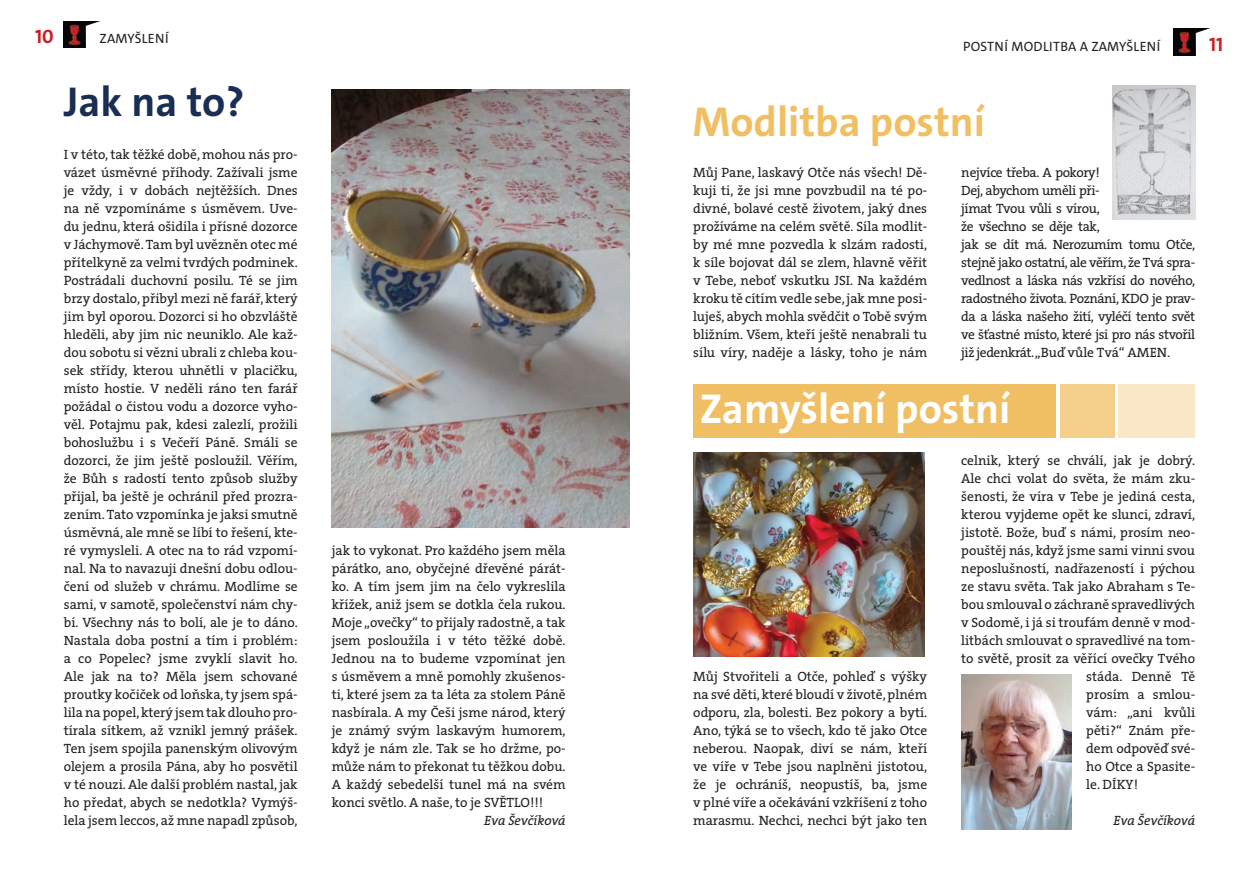
<style>
.page{position:relative;width:1259px;height:893px;background:#fff}
.page>*{position:absolute;margin:0;border:0;box-sizing:border-box;transform-origin:0 0}
.No_Spacing{font:700 42px "The Sans C4 s";color:#fff}
.No_Spacing-2{font:700 42px "The Sans C4 s";color:#f1bf63}
.No_Spacing-3{font:700 42px "The Sans C4 s";color:#1a2e54}
.t1{font:700 19.5px "The Sans C4 s";color:#c81f26}
.t2{font:13.5px/18px "The Serif HP5 Plain";color:#231f20;text-align:justify}
.t3{font:13.5px/18px "The Serif HP5 Plain";letter-spacing:-.03em;color:#231f20}
.t4{font:13.5px "The Sans C4 s";letter-spacing:.025em;color:#231f20}
.t5{font:13.5px "The Serif HP5 Plain IT";color:#231f20}
</style>
<div class="page">
<img style="left:1173px;top:29px;width:35px;height:26px">
<img style="left:63px;top:21px;width:36px;height:27px">
<img style="left:332px;top:89px;width:297px;height:438px">
<img style="left:961px;top:674px;width:110px;height:155px">
<img style="left:693px;top:452px;width:231px;height:205px">
<img style="left:1112px;top:85px;width:83px;height:135px">
<div style="left:693px;top:384px;width:363px;height:54px;background:#f1bf63"></div>
<div style="left:1118px;top:384px;width:77px;height:54px;background:#f9e7c5"></div>
<div style="left:1060px;top:384px;width:54px;height:54px;background:#f4cf8a"></div>
<p class="t1" style="left:35px;top:24px;width:20px">10</p>
<p class="t4" style="left:100px;top:30px;width:71px">ZAMYŠLENÍ</p>
<p class="No_Spacing-3" style="left:64px;top:75px;width:182px">Jak na to?</p>
<p class="t2" style="left:64px;top:145px;width:235px">I v této, tak těžké době, mohou nás pro&shy;vázet úsměvné příhody. Zažívali jsme je vždy, i v dobách nejtěžších. Dnes na ně vzpomínáme s úsměvem. Uve&shy;du jednu, která ošidila i přísné dozorce v Jáchymově. Tam byl uvězněn otec mé přítelkyně za velmi tvrdých podminek.<br>Postrádali duchovní posilu. Té se jim brzy dostalo, přibyl mezi ně farář, který jim byl oporou. Dozorci si ho obzvláště hleděli, aby jim nic neuniklo. Ale kaž&shy;dou sobotu si vězni ubrali z chleba kou&shy;sek střídy, kterou uhnětli v placičku, místo hostie. V neděli ráno ten farář požádal o čistou vodu a dozorce vyho&shy;věl. Potajmu pak, kdesi zalezlí, prožili bohoslužbu i s Večeří Páně. Smáli se dozorci, že jim ještě posloužil. Věřím, že Bůh s radostí tento způsob služby přijal, ba ještě je ochránil před prozra&shy;zením. Tato vzpomínka je jaksi smutně úsměvná, ale mně se líbí to řešení, kte&shy;ré vymysleli. A otec na to rád vzpomí&shy;nal. Na to navazuji dnešní dobu odlou&shy;čení od služeb v chrámu. Modlíme se sami, v samotě, společenství nám chy&shy;bí. Všechny nás to bolí, ale je to dáno.<br>Nastala doba postní a tím i problém: a co Popelec? jsme zvyklí slavit ho.<br>Ale jak na to? Měla jsem schované proutky kočiček od loňska, ty jsem spá&shy;lila na popel, který jsem tak dlouho pro&shy;tírala sítkem, až vznikl jemný prášek.<br>Ten jsem spojila panenským olivovým olejem a prosila Pána, aby ho posvětil v té nouzi. Ale další problém nastal, jak ho předat, abych se nedotkla? Vymýš&shy;lela jsem leccos, až mne napadl způsob,</p>
<p class="t2" style="left:332px;top:541px;width:235px">jak to vykonat. Pro každého jsem měla párátko, ano, obyčejné dřevěné párát&shy;ko. A tím jsem jim na čelo vykreslila křížek, aniž jsem se dotkla čela rukou.<br>Moje „ovečky“ to přijaly radostně, a tak jsem posloužila i v této těžké době.<br>Jednou na to budeme vzpomínat jen s úsměvem a mně pomohly zkušenos&shy;ti, které jsem za ta léta za stolem Páně nasbírala. A my Češi jsme národ, který je známý svým laskavým humorem, když je nám zle. Tak se ho držme, po&shy;může nám to překonat tu těžkou dobu.<br>A každý sebedelší tunel má na svém konci světlo. A naše, to je SVĚTLO!!!</p>
<p class="t5" style="left:484px;top:812px;width:83px">Eva Ševčíková</p>
<p class="t4" style="left:963px;top:37px;width:199px">POSTNÍ MODLITBA A ZAMYŠLENÍ</p>
<p class="t1" style="left:1209px;top:32px;width:16px">11</p>
<p class="No_Spacing-2" style="left:693px;top:94px;width:294px">Modlitba postní</p>
<p class="t2" style="left:693px;top:163px;width:235px">Můj Pane, laskavý Otče nás všech! Dě&shy;kuji ti, že jsi mne povzbudil na té po&shy;divné, bolavé cestě životem, jaký dnes prožíváme na celém světě. Síla modlit&shy;by mé mne pozvedla k slzám radosti, k síle bojovat dál se zlem, hlavně věřit v Tebe, neboť vskutku JSI. Na každém kroku tě cítím vedle sebe, jak mne posi&shy;luješ, abych mohla svědčit o Tobě svým bližním. Všem, kteří ještě nenabrali tu sílu víry, naděje a lásky, toho je nám</p>
<p class="t3" style="left:961px;top:163px;width:235px">nejvíce třeba. A pokory!<br>Dej, abychom uměli při-<br>jímat Tvou vůli s vírou,<br>že všechno se děje tak,<br>jak se dít má. Nerozumím tomu Otče, stejně jako ostatní, ale věřím, že Tvá spra&shy;vedlnost a láska nás vzkřísí do nového, radostného života. Poznání, KDO je prav&shy;da a láska našeho žití, vyléčí tento svět ve šťastné místo, které jsi pro nás stvořil již jedenkrát. „Buď vůle Tvá“ AMEN.</p>
<p class="No_Spacing" style="left:699px;top:382px;width:312px">Zamyšlení postní</p>
<p class="t2" style="left:693px;top:667px;width:235px">Můj Stvořiteli a Otče, pohleď s výšky na své děti, které bloudí v životě, plném odporu, zla, bolesti. Bez pokory a bytí.<br>Ano, týká se to všech, kdo tě jako Otce neberou. Naopak, diví se nám, kteří ve víře v Tebe jsou naplněni jistotou, že je ochráníš, neopustíš, ba, jsme v plné víře a očekávání vzkříšení z toho marasmu. Nechci, nechci být jako ten</p>
<p class="t2" style="left:961px;top:451px;width:235px">celnik, který se chválí, jak je dobrý.</p>
<p class="t2" style="left:961px;top:469px;width:235px">Ale chci volat do světa, že mám zku-</p>
<p class="t2" style="left:961px;top:487px;width:235px">šenosti, že víra v Tebe je jediná cesta,</p>
<p class="t2" style="left:961px;top:505px;width:235px">kterou vyjdeme opět ke slunci, zdraví,</p>
<p class="t2" style="left:961px;top:523px;width:235px">jistotě. Bože, buď s námi, prosím neo-</p>
<p class="t2" style="left:961px;top:541px;width:235px">pouštěj nás, když jsme sami vinni svou</p>
<p class="t2" style="left:961px;top:559px;width:235px">neposlušností, nadřazeností i pýchou</p>
<p class="t2" style="left:961px;top:577px;width:235px">ze stavu světa. Tak jako Abraham s Te-</p>
<p class="t2" style="left:961px;top:595px;width:235px">bou smlouval o záchraně spravedlivých</p>
<p class="t2" style="left:961px;top:613px;width:235px">v Sodomě, i já si troufám denně v mod-</p>
<p class="t2" style="left:961px;top:631px;width:235px">litbách smlouvat o spravedlivé na tom-</p>
<p class="t2" style="left:961px;top:649px;width:235px">to světě, prosit za věřící ovečky Tvého</p>
<p class="t2" style="left:1086px;top:667px;width:110px">stáda. Denně Tě</p>
<p class="t2" style="left:1086px;top:685px;width:110px">prosím a smlou-</p>
<p class="t2" style="left:1086px;top:703px;width:110px">vám: „ani kvůli</p>
<p class="t2" style="left:1086px;top:721px;width:110px">pěti?“ Znám pře-</p>
<p class="t2" style="left:1086px;top:739px;width:110px">dem odpověď své-</p>
<p class="t2" style="left:1086px;top:757px;width:110px">ho Otce a Spasite-</p>
<p class="t2" style="left:1086px;top:775px;width:53px">le. DÍKY!</p>
<p class="t5" style="left:1113px;top:812px;width:83px">Eva Ševčíková</p>
</div>
